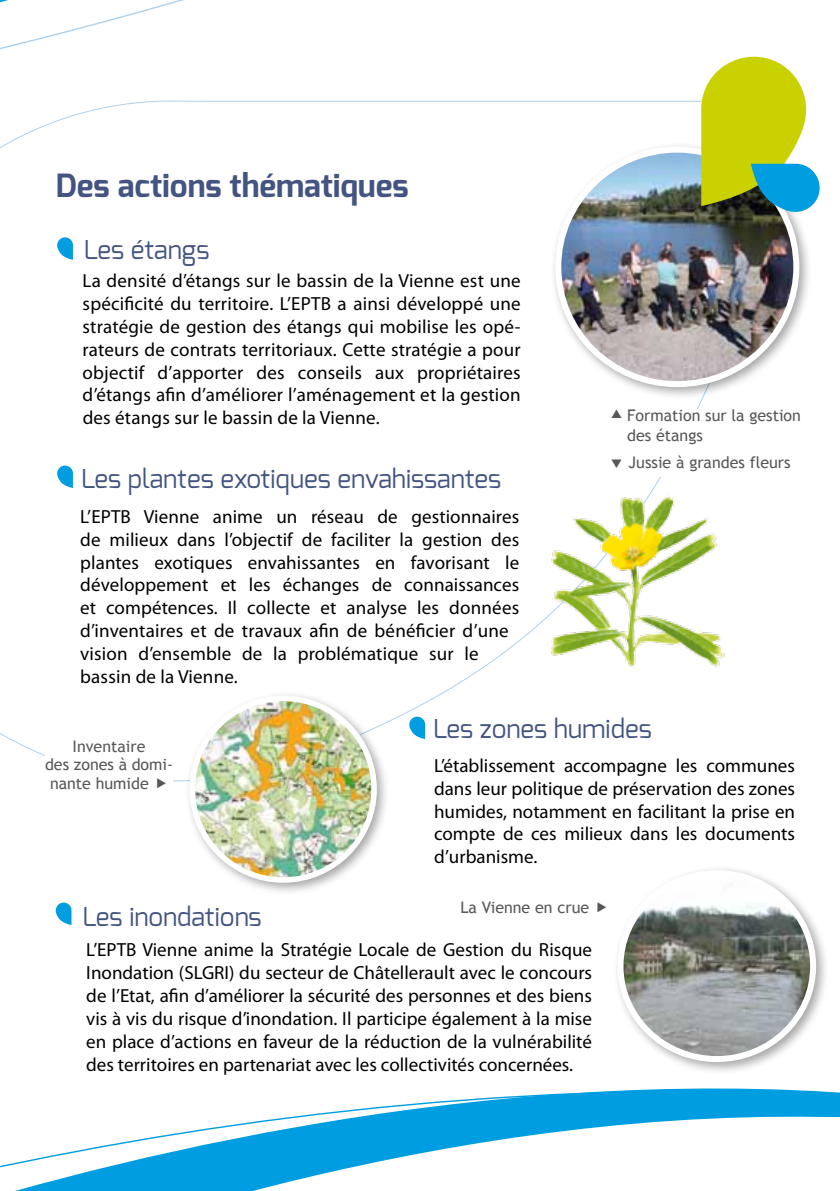
<style>
.page{position:relative;width:840px;height:1191px;background:#fff}
.page>*{position:absolute;margin:0;border:0;box-sizing:border-box;transform-origin:0 0}
.t1{font:700 32px "Exo";color:#435481}
.t2{font:26px "Exo";color:#435481}
.t3{font:19px/22.8px "Myriad Pro";letter-spacing:.005em;color:#000;text-align:justify}
.t4{font:16px/19.2px "Trebuchet MS";color:#58585a}
</style>
<div class="page">
<svg style="left:0;top:1088px;width:839px;height:103px"></svg>
<svg style="left:57px;top:465px;width:16px;height:23px"></svg>
<svg style="left:57px;top:237px;width:16px;height:23px"></svg>
<div style="left:549px;top:141px;width:262px;height:259px;background:#000;opacity:.35"></div>
<img style="left:558px;top:150px;width:237px;height:234px">
<div style="left:555px;top:147px;width:243px;height:240px;border:6px solid #fff;border-radius:50%"></div>
<svg style="left:700px;top:57px;width:119px;height:155px"></svg>
<svg style="left:0;top:0;width:462px;height:149px"></svg>
<svg style="left:56px;top:902px;width:15px;height:23px"></svg>
<div style="left:184px;top:690px;width:205px;height:205px;background:#000;opacity:.35"></div>
<img style="left:192px;top:698px;width:182px;height:182px;border-radius:91px">
<div style="left:189px;top:695px;width:187px;height:187px;border:6px solid #fff;border-radius:50%"></div>
<img style="left:544px;top:490px;width:181px;height:178px">
<svg style="left:409px;top:716px;width:16px;height:23px"></svg>
<div style="left:611px;top:864px;width:217px;height:210px;background:#000;opacity:.35"></div>
<img style="left:620px;top:873px;width:192px;height:186px">
<div style="left:617px;top:870px;width:198px;height:192px;border:6px solid #fff;border-radius:50%"></div>
<h1 class="t1" style="left:56px;top:164px;width:354px">Des actions thématiques</h1>
<h2 class="t2" style="left:84px;top:233px;width:127px">Les étangs</h2>
<p class="t3" style="left:82px;top:269px;width:439px">La densité d’étangs sur le bassin de la Vienne est une spécificité du territoire. L’EPTB a ainsi développé une stratégie de gestion des étangs qui mobilise les opé&shy;rateurs de contrats territoriaux. Cette stratégie a pour objectif d’apporter des conseils aux propriétaires d’étangs afin d’améliorer l’aménagement et la gestion des étangs sur le bassin de la Vienne.</p>
<h2 class="t2" style="left:81px;top:462px;width:421px">Les plantes exotiques envahissantes</h2>
<p class="t3" style="left:80px;top:505px;width:440px;text-align:left">L’EPTB Vienne anime un réseau de gestionnaires de milieux dans l’objectif de faciliter la gestion des plantes exotiques envahissantes en favorisant le développement et les échanges de connaissances et compétences. Il collecte et analyse les données d’inventaires et de travaux afin de bénéficier d’une vision d’ensemble de la problématique sur le bassin de la Vienne.</p>
<p class="t4" style="left:627px;top:406px;width:175px">Formation sur la gestion des étangs</p>
<p class="t4" style="left:628px;top:453px;width:163px">Jussie à grandes fleurs</p>
<p class="t4" style="left:73px;top:737px;width:74px">Inventaire</p>
<p class="t4" style="left:45px;top:755px;width:129px">des zones à domi-</p>
<p class="t4" style="left:50px;top:773px;width:100px">nante humide</p>
<h2 class="t2" style="left:82px;top:900px;width:181px">Les inondations</h2>
<h2 class="t2" style="left:433px;top:712px;width:220px">Les zones humides</h2>
<p class="t3" style="left:434px;top:754px;width:362px">L’établissement accompagne les communes dans leur politique de préservation des zones humides, notamment en facilitant la prise en compte de ces milieux dans les documents d’urbanisme.</p>
<p class="t4" style="left:460px;top:897px;width:130px">La Vienne en crue</p>
<p class="t3" style="left:86px;top:938px;width:507px">L’EPTB Vienne anime la Stratégie Locale de Gestion du Risque Inondation (SLGRI) du secteur de Châtellerault avec le concours de l’Etat, afin d’améliorer la sécurité des personnes et des biens vis à vis du risque d’inondation. Il participe également à la mise en place d’actions en faveur de la réduction de la vulnérabilité des territoires en partenariat avec les collectivités concernées.</p>
</div>
